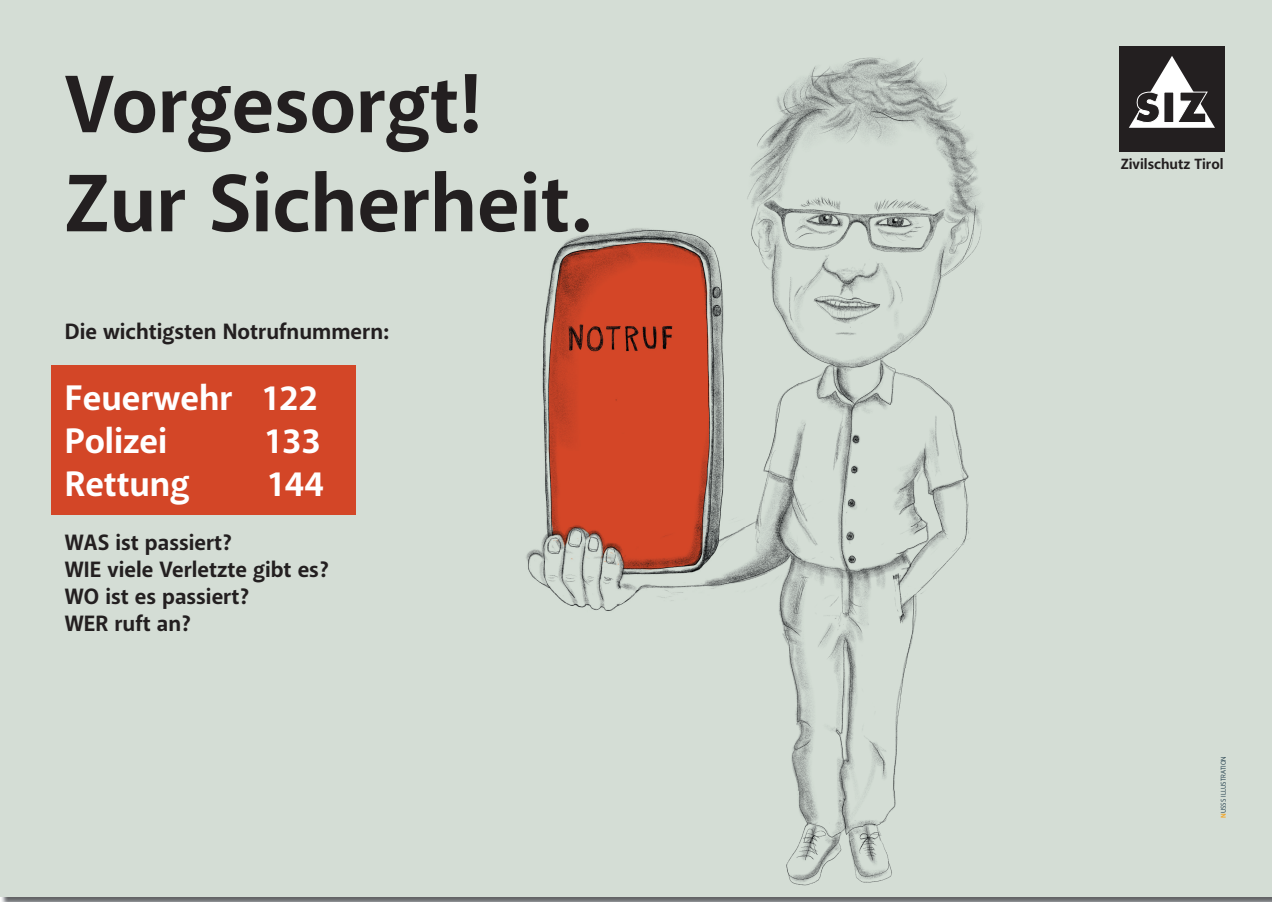
<style>
.page{position:relative;width:1272px;height:902px;background:#fff}
.page>*{position:absolute;margin:0;border:0;box-sizing:border-box;transform-origin:0 0}
.t1{font:700 82.5px/99px "Akagi Pro";color:#231f20}
.t2{font:700 36px/43.2px "Akagi Pro";color:#fff}
.t3{font:700 22.5px/27px "Akagi Pro";color:#231f20}
.t4{font:700 15px "Akagi Pro";color:#231f20}
.t5{font:7.05px "Akagi Pro";color:#0f2d3e}
.s1{font-weight:700;color:#f3a627}
</style>
<div class="page">
<img style="left:1px;top:896px;width:1270px;height:5px">
<div style="left:0;top:0;width:1271px;height:896px;background:#d4ddd5"></div>
<img style="left:526px;top:57px;width:456px;height:829px">
<div style="left:1119px;top:46px;width:105px;height:106px;background:#231f20"></div>
<svg style="left:1129px;top:56px;width:85px;height:72px"></svg>
<div style="left:51px;top:365px;width:305px;height:150px;background:#d34627"></div>
<h1 class="t1" style="left:65px;top:57px;width:527px">Vorgesorgt!<br>Zur Sicherheit.</h1>
<p class="t3" style="left:65px;top:319px;width:325px">Die wichtigsten Notrufnummern:</p>
<h2 class="t2" style="left:65px;top:376px;width:255px">Feuerwehr 122<br>Polizei</h2>
<h2 class="t2" style="left:265px;top:420px;width:58px">133</h2>
<h2 class="t2" style="left:65px;top:463px;width:126px">Rettung</h2>
<h2 class="t2" style="left:268px;top:463px;width:58px">144</h2>
<p class="t3" style="left:65px;top:529px;width:265px">WAS ist passiert?<br>WIE viele Verletzte gibt es?<br>WO ist es passiert?<br>WER ruft an?</p>
<p class="t4" style="left:1120px;top:154px;width:104px">Zivilschutz Tirol</p>
<p class="t5" style="left:1219px;top:817px;width:63px;rotate:-90deg"><span class="s1">N</span>USSS ILLUSTRATION</p>
</div>
